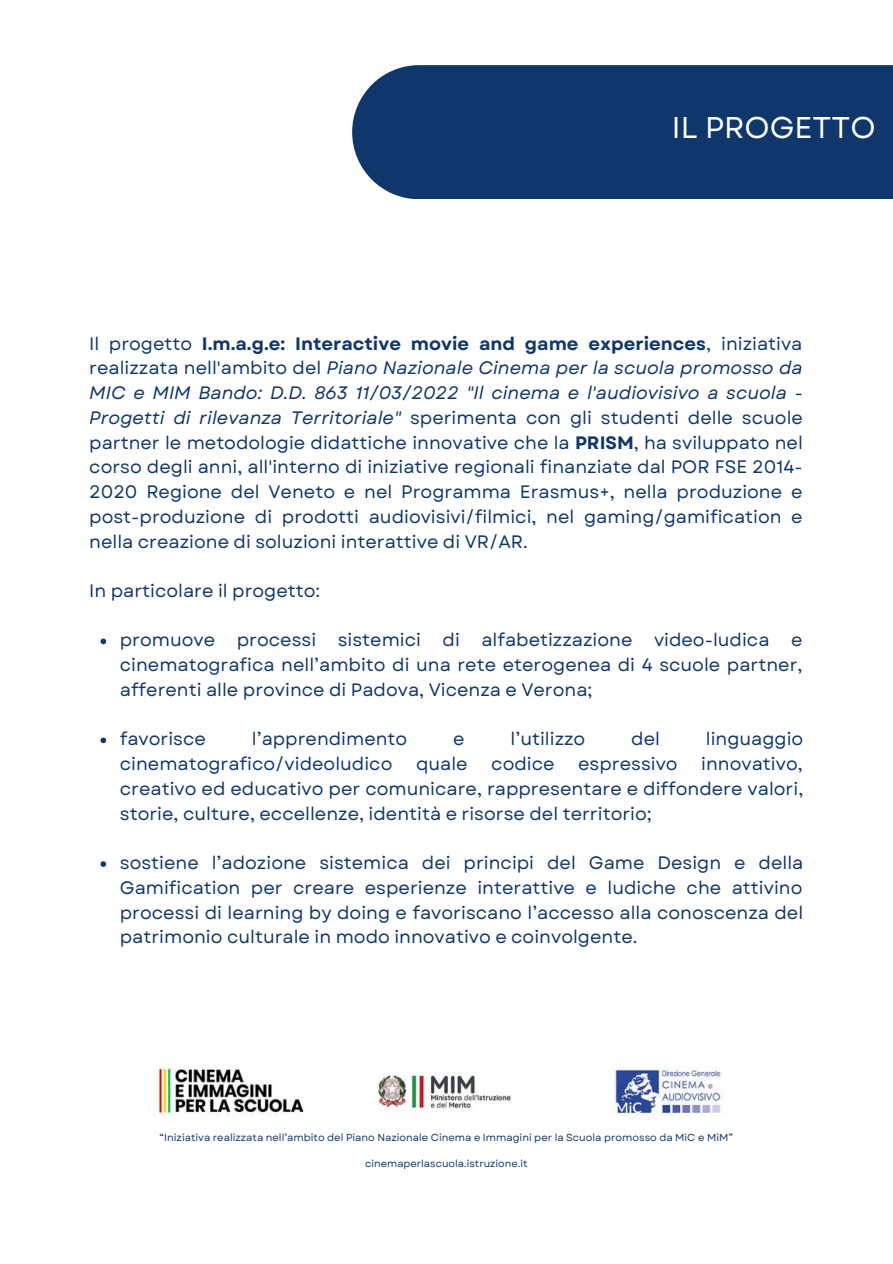
<style>
.page{position:relative;width:893px;height:1264px;background:#fff}
.page>*{position:absolute;margin:0;border:0;box-sizing:border-box;transform-origin:0 0}
.t1{font:30px "Garet";color:#fff}
.t2{font:18px/24.8px "Garet";color:#0f376b;text-align:justify}
.t3{font:10.2px "Garet";color:#0f376b}
.t4{font:10.05px "Garet";color:#0f376b}
.s1{font-weight:700}
.s2{font-style:italic}
</style>
<div class="page">
<div style="left:352px;top:65px;width:540px;height:134px;background:#0f376b"></div>
<img style="left:157px;top:1066px;width:566px;height:50px">
<svg style="left:100px;top:638px;width:6px;height:6px"></svg>
<svg style="left:100px;top:737px;width:6px;height:6px"></svg>
<svg style="left:100px;top:861px;width:6px;height:5px"></svg>
<h1 class="t1" style="left:672px;top:106px;width:205px">IL PROGETTO</h1>
<p class="t2" style="left:89px;top:331px;width:715px">Il progetto <span class="s1">I.m.a.g.e: Interactive movie and game experiences</span>, iniziativa realizzata nell'ambito del <span class="s2">Piano Nazionale Cinema per la scuola promosso da MIC e MIM Bando: D.D. 863 11/03/2022 "Il cinema e l'audiovisivo a scuola - Progetti di rilevanza Territoriale"</span> sperimenta con gli studenti delle scuole partner le metodologie didattiche innovative che la <span class="s1">PRISM</span>, ha sviluppato nel corso degli anni, all'interno di iniziative regionali finanziate dal POR FSE 2014- 2020 Regione del Veneto e nel Programma Erasmus+, nella produzione e post-produzione di prodotti audiovisivi/filmici, nel gaming/gamification e nella creazione di soluzioni interattive di VR/AR.</p>
<p class="t2" style="left:89px;top:578px;width:232px">In particolare il progetto:</p>
<p class="t2" style="left:120px;top:628px;width:684px">promuove processi sistemici di alfabetizzazione video-ludica e cinematografica nell’ambito di una rete eterogenea di 4 scuole partner, afferenti alle province di Padova, Vicenza e Verona;</p>
<p class="t2" style="left:120px;top:726px;width:88px">favorisce</p>
<p class="t2" style="left:252px;top:726px;width:157px">l’apprendimento</p>
<p class="t2" style="left:453px;top:726px;width:13px">e</p>
<p class="t2" style="left:510px;top:726px;width:76px">l’utilizzo</p>
<p class="t2" style="left:631px;top:726px;width:30px">del</p>
<p class="t2" style="left:705px;top:726px;width:99px">linguaggio</p>
<p class="t2" style="left:120px;top:751px;width:274px">cinematografico/videoludico</p>
<p class="t2" style="left:416px;top:751px;width:53px">quale</p>
<p class="t2" style="left:491px;top:751px;width:65px">codice</p>
<p class="t2" style="left:578px;top:751px;width:101px">espressivo</p>
<p class="t2" style="left:120px;top:751px;width:685px;text-indent:581px">innovativo, creativo ed educativo per comunicare, rappresentare e diffondere valori, storie, culture, eccellenze, identità e risorse del territorio;</p>
<p class="t2" style="left:120px;top:850px;width:685px">sostiene l’adozione sistemica dei principi del Game Design e della Gamification per creare esperienze interattive e ludiche che attivino processi di learning by doing e favoriscano l’accesso alla conoscenza del patrimonio culturale in modo innovativo e coinvolgente.</p>
<p class="t3" style="left:160px;top:1130px;width:575px">“Iniziativa realizzata nell’ambito del Piano Nazionale Cinema e Immagini per la Scuola promosso da MiC e MiM”</p>
<p class="t4" style="left:365px;top:1155px;width:164px">cinemaperlascuola.istruzione.it</p>
</div>
